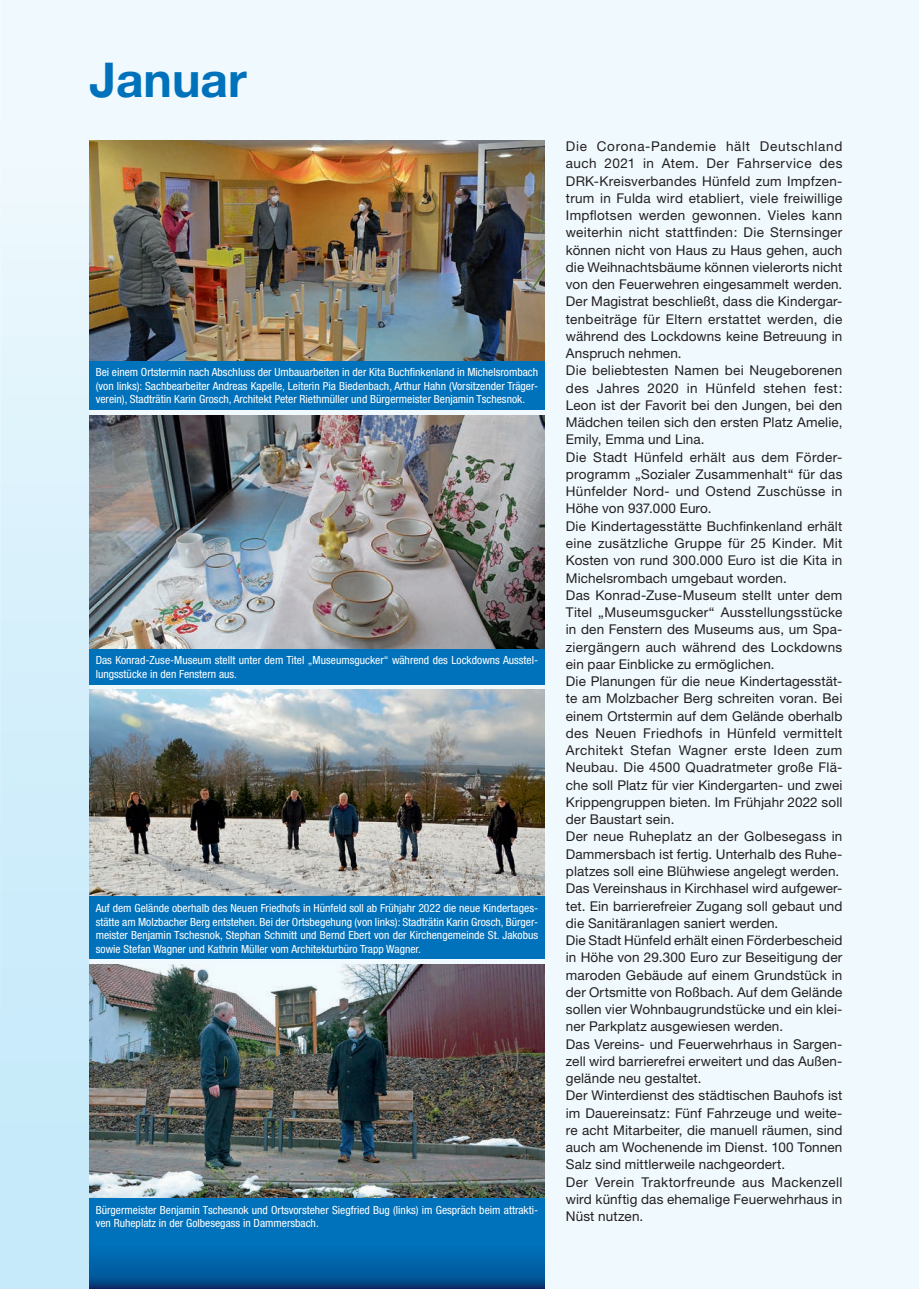
<style>
.page{position:relative;width:919px;height:1289px;background:#fff}
.page>*{position:absolute;margin:0;border:0;box-sizing:border-box;transform-origin:0 0}
.t1{font:700 48px "Helvetica Neue";color:#0072bc}
.t2{font:13.5px/17.2px "Helvetica Neue";letter-spacing:.015em;color:#231f20}
.t3{font:condensed 11.25px/13.5px "Helvetica Neue";color:#fff;text-align:justify}
</style>
<div class="page">
<div style="left:89px;top:0;width:829px;height:1288px;background:#f0f9fd"></div>
<div style="left:0;top:0;width:89px;height:1288px;background:linear-gradient(to bottom,#f2fafd,#c0e8fa)"></div>
<img style="left:89px;top:964px;width:455px;height:234px">
<img style="left:89px;top:689px;width:455px;height:207px">
<div style="left:89px;top:896px;width:455px;height:63px;background:#0072bc"></div>
<svg style="left:89px;top:1233px;width:455px;height:55px;background:#0161a6"></svg>
<div style="left:89px;top:1198px;width:455px;height:35px;background:#0072bc"></div>
<img style="left:89px;top:415px;width:455px;height:234px">
<div style="left:89px;top:649px;width:455px;height:35px;background:#0072bc"></div>
<img style="left:89px;top:140px;width:455px;height:221px">
<div style="left:89px;top:361px;width:455px;height:48px;background:#0072bc"></div>
<h1 class="t1" style="left:89px;top:50px;width:159px">Januar</h1>
<p class="t3" style="left:96px;top:365px;width:444px">Bei einem Ortstermin nach Abschluss der Umbauarbeiten in der Kita Buchfinkenland in Michelsrombach (von links): Sachbearbeiter Andreas Kapelle, Leiterin Pia Biedenbach, Arthur Hahn (Vorsitzender Träger&shy;verein), Stadträtin Karin Grosch, Architekt Peter Riethmüller und Bürgermeister Benjamin Tschesnok.</p>
<p class="t3" style="left:96px;top:653px;width:444px">Das Konrad-Zuse-Museum stellt unter dem Titel „Museumsgucker“ während des Lockdowns Ausstel&shy;lungsstücke in den Fenstern aus.</p>
<p class="t3" style="left:96px;top:901px;width:444px">Auf dem Gelände oberhalb des Neuen Friedhofs in Hünfeld soll ab Frühjahr 2022 die neue Kindertages&shy;stätte am Molzbacher Berg entstehen. Bei der Ortsbegehung (von links): Stadträtin Karin Grosch, Bürger&shy;meister Benjamin Tschesnok, Stephan Schmitt und Bernd Ebert von der Kirchengemeinde St. Jakobus sowie Stefan Wagner und Kathrin Müller vom Architekturbüro Trapp Wagner.</p>
<p class="t3" style="left:96px;top:1202px;width:444px">Bürgermeister Benjamin Tschesnok und Ortsvorsteher Siegfried Bug (links) im Gespräch beim attrakti&shy;ven Ruheplatz in der Golbesegass in Dammersbach.</p>
<p class="t2" style="left:566px;top:137px;width:278px">Die Corona-Pandemie hält Deutschland auch 2021 in Atem. Der Fahrservice des DRK-Kreisverbandes Hünfeld zum Impfzen&shy;trum in Fulda wird etabliert, viele freiwillige Impflotsen werden gewonnen. Vieles kann weiterhin nicht stattfinden: Die Sternsinger können nicht von Haus zu Haus gehen, auch die Weihnachtsbäume können vielerorts nicht von den Feuerwehren eingesammelt werden.<br>Der Magistrat beschließt, dass die Kindergar&shy;tenbeiträge für Eltern erstattet werden, die während des Lockdowns keine Betreuung in Anspruch nehmen.<br>Die beliebtesten Namen bei Neugeborenen des Jahres 2020 in Hünfeld stehen fest:<br>Leon ist der Favorit bei den Jungen, bei den Mädchen teilen sich den ersten Platz Amelie, Emily, Emma und Lina.<br>Die Stadt Hünfeld erhält aus dem Förder&shy;programm „Sozialer Zusammenhalt“ für das Hünfelder Nord- und Ostend Zuschüsse in Höhe von 937.000 Euro.<br>Die Kindertagesstätte Buchfinkenland erhält eine zusätzliche Gruppe für 25 Kinder. Mit Kosten von rund 300.000 Euro ist die Kita in Michelsrombach umgebaut worden.<br>Das Konrad-Zuse-Museum stellt unter dem Titel „Museumsgucker“ Ausstellungsstücke in den Fenstern des Museums aus, um Spa&shy;ziergängern auch während des Lockdowns ein paar Einblicke zu ermöglichen.<br>Die Planungen für die neue Kindertagesstät&shy;te am Molzbacher Berg schreiten voran. Bei einem Ortstermin auf dem Gelände oberhalb des Neuen Friedhofs in Hünfeld vermittelt Architekt Stefan Wagner erste Ideen zum Neubau. Die 4500 Quadratmeter große Flä&shy;che soll Platz für vier Kindergarten- und zwei Krippengruppen bieten. Im Frühjahr 2022 soll der Baustart sein.<br>Der neue Ruheplatz an der Golbesegass in Dammersbach ist fertig. Unterhalb des Ruhe&shy;platzes soll eine Blühwiese angelegt werden.<br>Das Vereinshaus in Kirchhasel wird aufgewer&shy;tet. Ein barrierefreier Zugang soll gebaut und die Sanitäranlagen saniert werden.<br>Die Stadt Hünfeld erhält einen Förderbescheid in Höhe von 29.300 Euro zur Beseitigung der maroden Gebäude auf einem Grundstück in der Ortsmitte von Roßbach. Auf dem Gelände sollen vier Wohnbaugrundstücke und ein klei&shy;ner Parkplatz ausgewiesen werden.<br>Das Vereins- und Feuerwehrhaus in Sargen&shy;zell wird barrierefrei erweitert und das Außen&shy;gelände neu gestaltet.<br>Der Winterdienst des städtischen Bauhofs ist im Dauereinsatz: Fünf Fahrzeuge und weite&shy;re acht Mitarbeiter, die manuell räumen, sind auch am Wochenende im Dienst. 100 Tonnen Salz sind mittlerweile nachgeordert.<br>Der Verein Traktorfreunde aus Mackenzell wird künftig das ehemalige Feuerwehrhaus in Nüst nutzen.</p>
</div>
